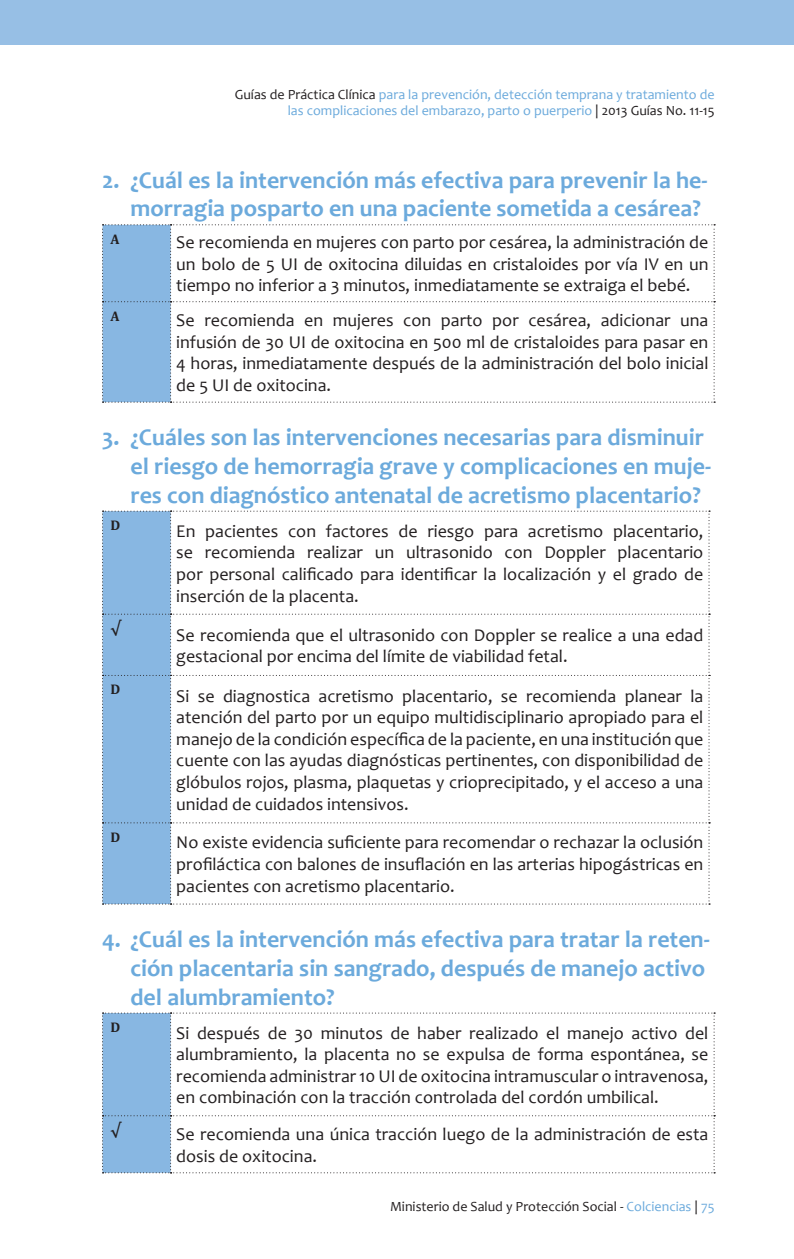
<style>
.page{position:relative;width:794px;height:1259px;background:#fff}
.page>*{position:absolute;margin:0;border:0;box-sizing:border-box;transform-origin:0 0}
.Subtitulo_1_-_numero{font:700 24px/28.8px "Candara";color:#6caadc}
.Texto_tabla{font:18px/21.6px "Candara";color:#231f20;text-align:justify}
.t1{font:14px/16.8px "Candara";color:#6caadc;text-align:right}
.t2{font:14px "Candara";color:#231f20}
.Cuerpo_texto{font:700 14px "Cambria";color:#231f20}
.s1{color:#231f20}
.s2{color:#6caadc}
</style>
<div class="page">
<div style="left:0;top:0;width:794px;height:44px;background:#97bfe5"></div>
<svg style="left:102px;top:224px;width:613px;height:178px"></svg>
<svg style="left:102px;top:510px;width:608px;height:394px"></svg>
<svg style="left:102px;top:1012px;width:613px;height:161px"></svg>
<p class="t1" style="left:235px;top:86px;width:481px"><span class="s1">Guías de Práctica Clínica</span> para la prevención, detección temprana y tratamiento de las complicaciones del embarazo, parto o puerperio <span class="s1">| 2013 Guías No. 11-15</span></p>
<p class="Subtitulo_1_-_numero" style="left:102px;top:165px;width:607px;text-align:right">2. ¿Cuál es la intervención más efectiva para prevenir la he&shy;morragia posparto en una paciente sometida a cesárea?</p>
<p class="Cuerpo_texto" style="left:111px;top:229px;width:11px">A</p>
<p class="Texto_tabla" style="left:176px;top:231px;width:533px">Se recomienda en mujeres con parto por cesárea, la administración de un bolo de 5 UI de oxitocina diluidas en cristaloides por vía IV en un tiempo no inferior a 3 minutos, inmediatamente se extraiga el bebé.</p>
<p class="Cuerpo_texto" style="left:111px;top:306px;width:11px">A</p>
<p class="Texto_tabla" style="left:176px;top:309px;width:533px">Se recomienda en mujeres con parto por cesárea, adicionar una infusión de 30 UI de oxitocina en 500 ml de cristaloides para pasar en 4 horas, inmediatamente después de la administración del bolo inicial de 5 UI de oxitocina.</p>
<p class="Subtitulo_1_-_numero" style="left:130px;top:422px;width:582px;text-indent:-28px">3. ¿Cuáles son las intervenciones necesarias para disminuir el riesgo de hemorragia grave y complicaciones en muje&shy;res con diagnóstico antenatal de acretismo placentario?</p>
<p class="Cuerpo_texto" style="left:111px;top:515px;width:11px">D</p>
<p class="Texto_tabla" style="left:176px;top:520px;width:528px">En pacientes con factores de riesgo para acretismo placentario, se recomienda realizar un ultrasonido con Doppler placentario por personal calificado para identificar la localización y el grado de inserción de la placenta.</p>
<p class="Cuerpo_texto" style="left:111px;top:618px;width:12px">√</p>
<p class="Texto_tabla" style="left:176px;top:624px;width:528px">Se recomienda que el ultrasonido con Doppler se realice a una edad gestacional por encima del límite de viabilidad fetal.</p>
<p class="Cuerpo_texto" style="left:111px;top:679px;width:11px">D</p>
<p class="Texto_tabla" style="left:176px;top:685px;width:528px">Si se diagnostica acretismo placentario, se recomienda planear la atención del parto por un equipo multidisciplinario apropiado para el manejo de la condición específica de la paciente, en una institución que cuente con las ayudas diagnósticas pertinentes, con disponibilidad de glóbulos rojos, plasma, plaquetas y crioprecipitado, y el acceso a una unidad de cuidados intensivos.</p>
<p class="Cuerpo_texto" style="left:111px;top:827px;width:11px">D</p>
<p class="Texto_tabla" style="left:176px;top:831px;width:528px">No existe evidencia suficiente para recomendar o rechazar la oclusión profiláctica con balones de insuflación en las arterias hipogástricas en pacientes con acretismo placentario.</p>
<p class="Subtitulo_1_-_numero" style="left:130px;top:924px;width:581px;text-indent:-28px">4. ¿Cuál es la intervención más efectiva para tratar la reten&shy;ción placentaria sin sangrado, después de manejo activo del alumbramiento?</p>
<p class="Cuerpo_texto" style="left:111px;top:1017px;width:11px">D</p>
<p class="Texto_tabla" style="left:176px;top:1021px;width:533px">Si después de 30 minutos de haber realizado el manejo activo del alumbramiento, la placenta no se expulsa de forma espontánea, se recomienda administrar 10 UI de oxitocina intramuscular o intravenosa, en combinación con la tracción controlada del cordón umbilical.</p>
<p class="Cuerpo_texto" style="left:111px;top:1120px;width:12px">√</p>
<p class="Texto_tabla" style="left:176px;top:1123px;width:533px">Se recomienda una única tracción luego de la administración de esta dosis de oxitocina.</p>
<p class="t2" style="left:390px;top:1198px;width:326px">Ministerio de Salud y Protección Social - <span class="s2">Colciencias</span> | <span class="s2">75</span></p>
</div>
